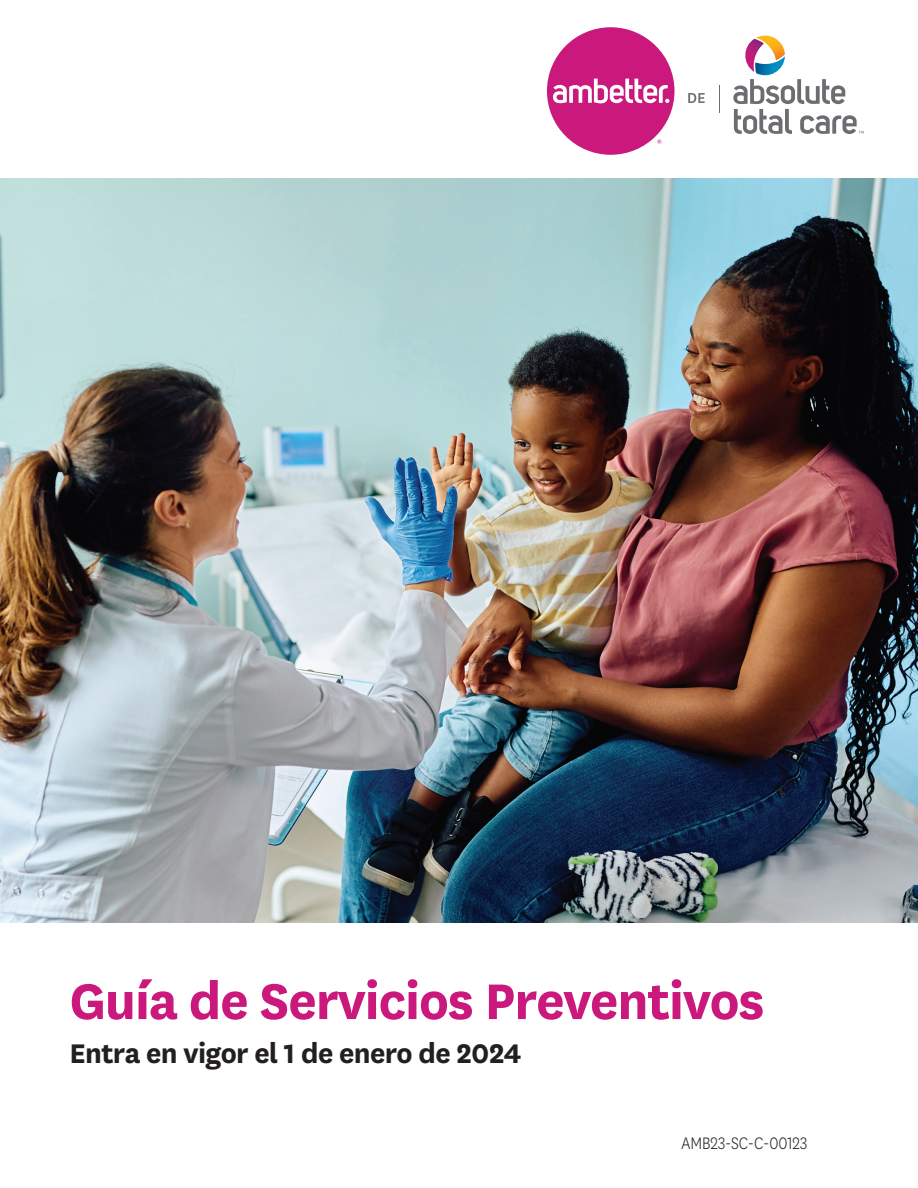
<style>
.page{position:relative;width:918px;height:1188px;background:#fff}
.page>*{position:absolute;margin:0;border:0;box-sizing:border-box;transform-origin:0 0}
.t1{font:700 58.5px "Centene Sans";letter-spacing:-.02em;color:#ca187d}
.t2{font:700 31.5px "Centene Sans";letter-spacing:-.02em;color:#231f20}
.t3{font:300 19.5px "Centene Sans";color:#231f20;scale:.86 1}
</style>
<div class="page">
<img style="left:0;top:178px;width:918px;height:744px">
<svg style="left:719px;top:85px;width:1px;height:27px"></svg>
<svg style="left:688px;top:93px;width:17px;height:10px"></svg>
<div style="left:547px;top:27px;width:127px;height:128px;background:#ca187d;border-radius:50%"></div>
<svg style="left:553px;top:79px;width:116px;height:25px"></svg>
<svg style="left:657px;top:139px;width:5px;height:5px"></svg>
<svg style="left:733px;top:36px;width:131px;height:98px"></svg>
<h1 class="t1" style="left:69px;top:960px;width:697px">Guía de Servicios Preventivos</h1>
<h1 class="t2" style="left:69px;top:1031px;width:454px">Entra en vigor el 1 de enero de 2024</h1>
<p class="t3" style="left:681px;top:1131px;width:148px">AMB23-SC-C-00123</p>
</div>
